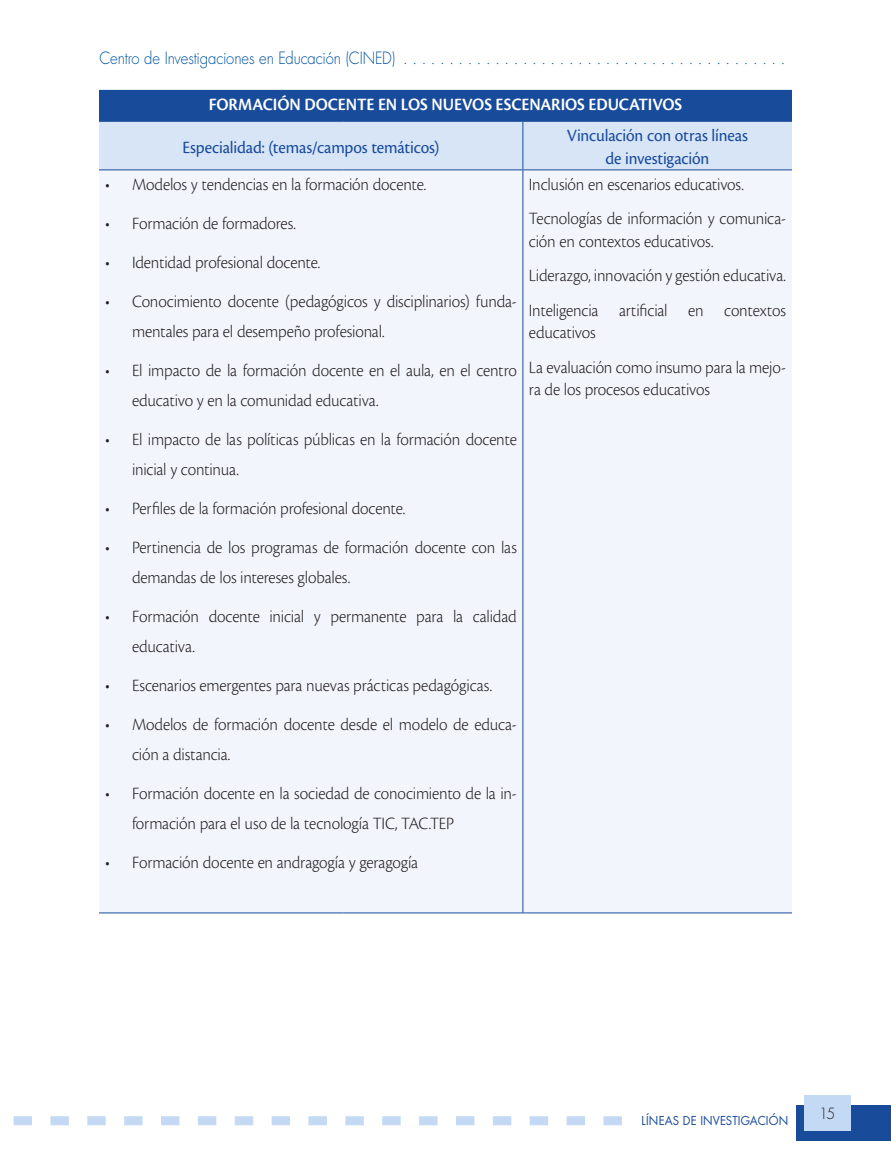
<style>
.page{position:relative;width:891px;height:1161px;background:#fff}
.page>*{position:absolute;margin:0;border:0;box-sizing:border-box;transform-origin:0 0}
.FLOTA_CUADRO_12{font:300 18px/30px "Cronos Pro";letter-spacing:-.01em;color:#231f20;scale:.95 1}
.TEXTO_12{font:300 18px/22.5px "Cronos Pro";letter-spacing:-.01em;color:#231f20;scale:.95 1}
.CAMPOS_TEMATICOS{font:18px/22.5px "Cronos Pro";letter-spacing:-.01em;color:#194b9b;text-align:center;scale:.95 1}
.TITI_CUADRO{font:600 18px "Cronos Pro";letter-spacing:-.005em;color:#fff;scale:.95 1}
.t1{font:300 16.5px "Futura Std";letter-spacing:-.01em;color:#0153a0;scale:.9 1}
.t2{font:300 15px "Futura Std";color:#231f20;scale:.95 1}
.t3{font:12px "Futura Std";letter-spacing:.01em;color:#194b9b;scale:.95 1}
</style>
<div class="page">
<div style="left:796px;top:1105px;width:95px;height:35px;background:#194b9b"></div>
<div style="left:804px;top:1095px;width:46px;height:35px;background:#c4daf4"></div>
<svg style="left:13px;top:1116px;width:609px;height:9px"></svg>
<div style="left:99px;top:90px;width:693px;height:31px;background:#194b9b"></div>
<div style="left:99px;top:122px;width:693px;height:48px;background:#d7e5f7"></div>
<div style="left:99px;top:171px;width:693px;height:742px;background:#f2f5fc"></div>
<hr style="left:99px;top:121px;width:244px;height:1px;background:#194b9b">
<hr style="left:343px;top:121px;width:180px;height:1px;background:#194b9b">
<hr style="left:523px;top:121px;width:269px;height:1px;background:#194b9b">
<hr style="left:523px;top:122px;width:1px;height:48px;background:#194b9b">
<hr style="left:99px;top:170px;width:244px;height:1px;background:#194b9b">
<hr style="left:343px;top:170px;width:180px;height:1px;background:#194b9b">
<hr style="left:523px;top:170px;width:269px;height:1px;background:#194b9b">
<hr style="left:523px;top:170px;width:1px;height:743px;background:#194b9b">
<hr style="left:99px;top:913px;width:244px;height:1px;background:#194b9b">
<hr style="left:343px;top:913px;width:180px;height:1px;background:#194b9b">
<hr style="left:523px;top:913px;width:269px;height:1px;background:#194b9b">
<p class="t1" style="left:99px;top:48px;width:764px">Centro de Investigaciones en Educación (CINED) . . . . . . . . . . . . . . . . . . . . . . . . . . . . . . . . . . . . . . . . . .</p>
<p class="TITI_CUADRO" style="left:209px;top:94px;width:500px">FORMACIÓN DOCENTE EN LOS NUEVOS ESCENARIOS EDUCATIVOS</p>
<p class="CAMPOS_TEMATICOS" style="left:182px;top:136px;width:272px">Especialidad: (temas/campos temáticos)</p>
<p class="CAMPOS_TEMATICOS" style="left:567px;top:125px;width:192px">Vinculación con otras líneas de investigación</p>
<p class="FLOTA_CUADRO_12" style="left:105px;top:169px;width:340px">• Modelos y tendencias en la formación docente.</p>
<p class="FLOTA_CUADRO_12" style="left:105px;top:208px;width:203px">• Formación de formadores.</p>
<p class="FLOTA_CUADRO_12" style="left:105px;top:247px;width:228px">• Identidad profesional docente.</p>
<p class="FLOTA_CUADRO_12" style="left:132px;top:286px;width:407px;text-indent:-27px">• Conocimiento docente (pedagógicos y disciplinarios) funda&shy;mentales para el desempeño profesional.</p>
<p class="FLOTA_CUADRO_12" style="left:132px;top:355px;width:407px;text-indent:-27px">• El impacto de la formación docente en el aula, en el centro educativo y en la comunidad educativa.</p>
<p class="FLOTA_CUADRO_12" style="left:132px;top:424px;width:407px;text-indent:-27px">• El impacto de las políticas públicas en la formación docente inicial y continua.</p>
<p class="FLOTA_CUADRO_12" style="left:105px;top:493px;width:318px">• Perfiles de la formación profesional docente.</p>
<p class="FLOTA_CUADRO_12" style="left:132px;top:532px;width:407px;text-indent:-27px">• Pertinencia de los programas de formación docente con las demandas de los intereses globales.</p>
<p class="FLOTA_CUADRO_12" style="left:132px;top:601px;width:407px;text-indent:-27px">• Formación docente inicial y permanente para la calidad educativa.</p>
<p class="FLOTA_CUADRO_12" style="left:105px;top:670px;width:409px">• Escenarios emergentes para nuevas prácticas pedagógicas.</p>
<p class="FLOTA_CUADRO_12" style="left:132px;top:709px;width:407px;text-indent:-27px">• Modelos de formación docente desde el modelo de educa&shy;ción a distancia.</p>
<p class="FLOTA_CUADRO_12" style="left:132px;top:778px;width:407px;text-indent:-27px">• Formación docente en la sociedad de conocimiento de la in&shy;formación para el uso de la tecnología TIC, TAC.TEP</p>
<p class="FLOTA_CUADRO_12" style="left:105px;top:847px;width:331px">• Formación docente en andragogía y geragogía</p>
<p class="TEXTO_12" style="left:529px;top:173px;width:228px">Inclusión en escenarios educativos.</p>
<p class="TEXTO_12" style="left:529px;top:208px;width:272px">Tecnologías de información y comunica&shy;ción en contextos educativos.</p>
<p class="TEXTO_12" style="left:529px;top:265px;width:272px">Liderazgo, innovación y gestión educativa.</p>
<p class="TEXTO_12" style="left:529px;top:299px;width:272px">Inteligencia artificial en contextos educativos</p>
<p class="TEXTO_12" style="left:529px;top:356px;width:272px">La evaluación como insumo para la mejo&shy;ra de los procesos educativos</p>
<p class="t3" style="left:642px;top:1113px;width:156px">LÍNEAS DE INVESTIGACIÓN</p>
<p class="t2" style="left:819px;top:1104px;width:19px">15</p>
</div>
